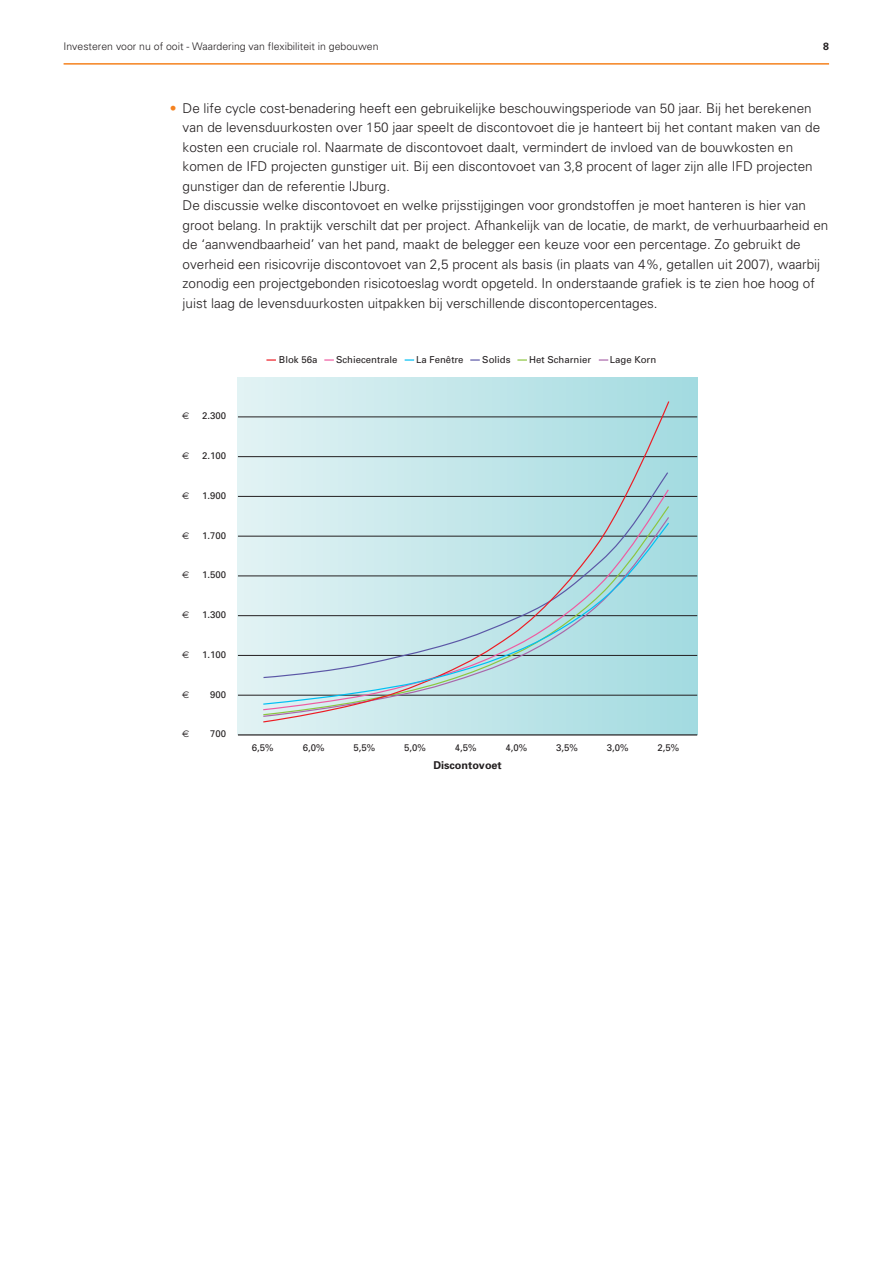
<style>
.page{position:relative;width:893px;height:1263px;background:#fff}
.page>*{position:absolute;margin:0;border:0;box-sizing:border-box;transform-origin:0 0}
.t1{font:300 13.5px/19.5px "Univers";color:#231f20}
.t2{font:700 10.8px "Univers";color:#231f20}
.t3{font:300 10.5px "Univers";color:#231f20}
.t4{font:700 10.5px "Univers";color:#231f20}
.t5{font:9.6px "Univers";color:#231f20}
.t6{font:9.6px "Euro Sans";color:#231f20}
.s1{color:#f5821f}
</style>
<div class="page">
<hr style="left:64px;top:63px;width:765px;height:2px;background:#f5821f">
<div style="left:238px;top:377px;width:459px;height:358px;background:linear-gradient(to right,#e2f3f4,#a2dae0)"></div>
<hr style="left:238px;top:695px;width:459px;height:1px;background:#231f20">
<hr style="left:238px;top:655px;width:459px;height:1px;background:#231f20">
<hr style="left:238px;top:615px;width:459px;height:1px;background:#231f20">
<hr style="left:238px;top:576px;width:459px;height:1px;background:#231f20">
<hr style="left:238px;top:536px;width:459px;height:1px;background:#231f20">
<hr style="left:238px;top:496px;width:459px;height:1px;background:#231f20">
<hr style="left:238px;top:456px;width:459px;height:1px;background:#231f20">
<hr style="left:238px;top:417px;width:459px;height:1px;background:#231f20">
<hr style="left:238px;top:734px;width:459px;height:2px;background:#231f20">
<svg style="left:262px;top:400px;width:408px;height:323px;background:#bfe0e4"></svg>
<svg style="left:262px;top:521px;width:408px;height:184px;background:#bcdde1"></svg>
<svg style="left:266px;top:359px;width:10px;height:2px"></svg>
<svg style="left:324px;top:359px;width:10px;height:2px"></svg>
<svg style="left:405px;top:359px;width:9px;height:2px"></svg>
<svg style="left:470px;top:359px;width:10px;height:2px"></svg>
<svg style="left:517px;top:359px;width:10px;height:2px"></svg>
<svg style="left:599px;top:359px;width:9px;height:2px"></svg>
<p class="t3" style="left:64px;top:43px;width:316px">Investeren voor nu of ooit - Waardering van flexibiliteit in gebouwen</p>
<p class="t4" style="left:823px;top:43px;width:7px">8</p>
<p class="t1" style="left:183px;top:99px;width:647px;text-indent:-13px"><span class="s1">•</span> De life cycle cost-benadering heeft een gebruikelijke beschouwingsperiode van 50 jaar. Bij het berekenen van de levensduurkosten over 150 jaar speelt de discontovoet die je hanteert bij het contant maken van de kosten een cruciale rol. Naarmate de discontovoet daalt, vermindert de invloed van de bouwkosten en komen de IFD projecten gunstiger uit. Bij een discontovoet van 3,8 procent of lager zijn alle IFD projecten gunstiger dan de referentie IJburg.<br>De discussie welke discontovoet en welke prijsstijgingen voor grondstoffen je moet hanteren is hier van groot belang. In praktijk verschilt dat per project. Afhankelijk van de locatie, de markt, de verhuurbaarheid en de ‘aanwendbaarheid’ van het pand, maakt de belegger een keuze voor een percentage. Zo gebruikt de overheid een risicovrije discontovoet van 2,5 procent als basis (in plaats van 4%, getallen uit 2007), waarbij zonodig een projectgebonden risicotoeslag wordt opgeteld. In onderstaande grafiek is te zien hoe hoog of juist laag de levensduurkosten uitpakken bij verschillende discontopercentages.</p>
<p class="t6" style="left:182px;top:410px;width:9px">€</p>
<p class="t6" style="left:182px;top:450px;width:9px">€</p>
<p class="t6" style="left:182px;top:490px;width:9px">€</p>
<p class="t6" style="left:182px;top:530px;width:9px">€</p>
<p class="t6" style="left:182px;top:569px;width:9px">€</p>
<p class="t6" style="left:182px;top:609px;width:9px">€</p>
<p class="t6" style="left:182px;top:649px;width:9px">€</p>
<p class="t6" style="left:182px;top:689px;width:9px">€</p>
<p class="t6" style="left:182px;top:728px;width:9px">€</p>
<p class="t5" style="left:202px;top:412px;width:26px">2.300</p>
<p class="t5" style="left:202px;top:452px;width:26px">2.100</p>
<p class="t5" style="left:202px;top:492px;width:26px">1.900</p>
<p class="t5" style="left:202px;top:532px;width:26px">1.700</p>
<p class="t5" style="left:202px;top:571px;width:26px">1.500</p>
<p class="t5" style="left:202px;top:611px;width:26px">1.300</p>
<p class="t5" style="left:202px;top:651px;width:26px">1.100</p>
<p class="t5" style="left:210px;top:691px;width:18px">900</p>
<p class="t5" style="left:210px;top:730px;width:18px">700</p>
<p class="t5" style="left:279px;top:356px;width:40px">Blok 56a</p>
<p class="t5" style="left:336px;top:356px;width:63px">Schiecentrale</p>
<p class="t5" style="left:416px;top:356px;width:49px">La Fenêtre</p>
<p class="t5" style="left:482px;top:356px;width:30px">Solids</p>
<p class="t5" style="left:529px;top:356px;width:63px">Het Scharnier</p>
<p class="t5" style="left:610px;top:356px;width:48px">Lage Korn</p>
<p class="t5" style="left:252px;top:744px;width:23px">6,5%</p>
<p class="t5" style="left:303px;top:744px;width:23px">6,0%</p>
<p class="t5" style="left:353px;top:744px;width:23px">5,5%</p>
<p class="t5" style="left:404px;top:744px;width:23px">5,0%</p>
<p class="t5" style="left:455px;top:744px;width:23px">4,5%</p>
<p class="t5" style="left:505px;top:744px;width:23px">4,0%</p>
<p class="t5" style="left:556px;top:744px;width:23px">3,5%</p>
<p class="t5" style="left:607px;top:744px;width:23px">3,0%</p>
<p class="t5" style="left:657px;top:744px;width:23px">2,5%</p>
<p class="t2" style="left:433px;top:761px;width:70px">Discontovoet</p>
</div>
